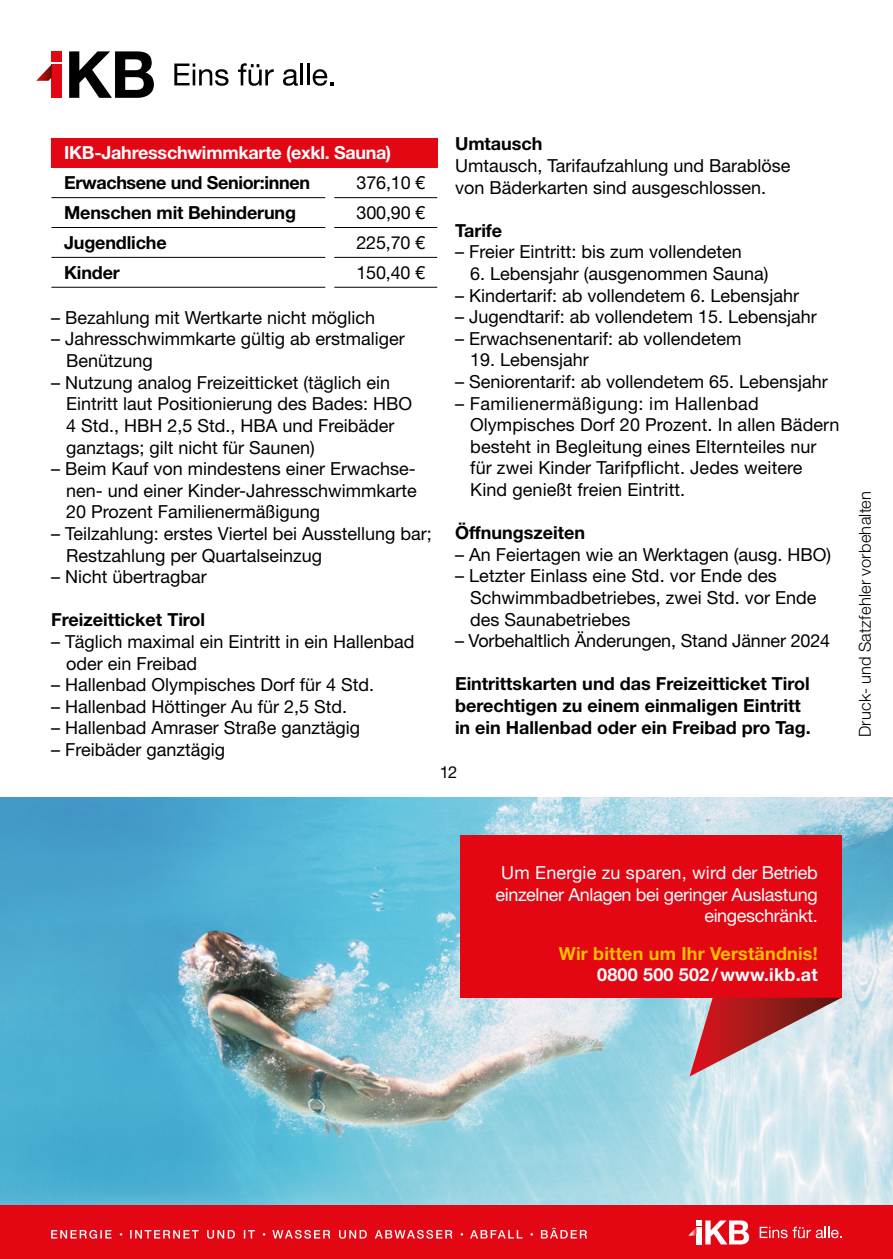
<style>
.page{position:relative;width:893px;height:1259px;background:#fff}
.page>*{position:absolute;margin:0;border:0;box-sizing:border-box;transform-origin:0 0}
.t1{font:18px/21.6px "Helvetica Neue LT Std";color:#000}
.t2{font:700 18px/21.6px "Helvetica Neue LT Std";color:#000}
.t3{font:18px/21.6px "Helvetica Neue LT Std";letter-spacing:-.02em;color:#fff;text-align:right}
.t4{font:700 18px "Helvetica Neue LT Std";letter-spacing:-.015em;color:#fff}
.t5{font:700 18px "Helvetica Neue LT Std";letter-spacing:.01em;color:#f7bf00}
.t6{font:700 18px "Helvetica Neue LT Std";letter-spacing:-.02em;color:#000}
.t7{font:700 18px "Helvetica Neue LT Std";letter-spacing:.01em;color:#fff}
.t8{font:300 16.5px "Helvetica Neue LT Std";letter-spacing:.015em;color:#000}
.t9{font:16.5px "Helvetica Neue LT Std";color:#000}
</style>
<div class="page">
<img style="left:0;top:797px;width:893px;height:408px">
<div style="left:0;top:1205px;width:893px;height:54px;background:#e30613"></div>
<svg style="left:688px;top:1220px;width:61px;height:24px"></svg>
<svg style="left:760px;top:1226px;width:82px;height:12px"></svg>
<svg style="left:51px;top:1227px;width:536px;height:11px"></svg>
<div style="left:52px;top:51px;width:10px;height:11px;background:#e30613"></div>
<div style="left:52px;top:64px;width:10px;height:34px;background:#e30613"></div>
<svg style="left:36px;top:64px;width:16px;height:17px"></svg>
<svg style="left:69px;top:51px;width:85px;height:47px"></svg>
<svg style="left:174px;top:64px;width:54px;height:22px"></svg>
<svg style="left:238px;top:63px;width:36px;height:23px"></svg>
<svg style="left:283px;top:69px;width:15px;height:17px"></svg>
<hr style="left:300px;top:64px;width:3px;height:21px;background:#000">
<hr style="left:307px;top:64px;width:3px;height:21px;background:#000">
<svg style="left:313px;top:69px;width:21px;height:17px"></svg>
<div style="left:460px;top:835px;width:381px;height:162px;background:#e30613"></div>
<svg style="left:690px;top:997px;width:151px;height:79px;background:#c38d92"></svg>
<div style="left:51px;top:138px;width:386px;height:30px;background:#e30613"></div>
<hr style="left:51px;top:197px;width:274px;height:1px;background:#000">
<hr style="left:334px;top:197px;width:103px;height:1px;background:#000">
<hr style="left:51px;top:257px;width:274px;height:1px;background:#000">
<hr style="left:51px;top:287px;width:274px;height:1px;background:#000">
<hr style="left:334px;top:257px;width:103px;height:1px;background:#000">
<hr style="left:334px;top:287px;width:103px;height:1px;background:#000">
<hr style="left:436px;top:138px;width:2px;height:30px;background:#e30613">
<hr style="left:51px;top:227px;width:274px;height:1px;background:#000">
<hr style="left:334px;top:227px;width:103px;height:1px;background:#000">
<p class="t4" style="left:64px;top:142px;width:329px">IKB-Jahresschwimmkarte (exkl. Sauna)</p>
<p class="t6" style="left:64px;top:172px;width:247px">Erwachsene und Senior:innen</p>
<p class="t1" style="left:356px;top:172px;width:70px">376,10 €</p>
<p class="t2" style="left:64px;top:201px;width:233px">Menschen mit Behinderung</p>
<p class="t1" style="left:356px;top:201px;width:70px">300,90 €</p>
<p class="t2" style="left:64px;top:231px;width:104px">Jugendliche</p>
<p class="t1" style="left:356px;top:231px;width:70px">225,70 €</p>
<p class="t2" style="left:64px;top:261px;width:57px">Kinder</p>
<p class="t1" style="left:356px;top:261px;width:70px">150,40 €</p>
<p class="t1" style="left:51px;top:306px;width:326px">– Bezahlung mit Wertkarte nicht möglich</p>
<p class="t1" style="left:66px;top:328px;width:340px;text-indent:-15px">– Jahresschwimmkarte gültig ab erstmaliger<br>Benützung</p>
<p class="t1" style="left:66px;top:371px;width:348px;text-indent:-15px">– Nutzung analog Freizeitticket (täglich ein Eintritt laut Positionierung des Bades: HBO 4 Std., HBH 2,5 Std., HBA und Freibäder ganztags; gilt nicht für Saunen)</p>
<p class="t1" style="left:66px;top:458px;width:352px;text-align:justify;text-indent:-15px">– Beim Kauf von mindestens einer Erwachse&shy;nen- und einer Kinder-Jahresschwimmkarte 20 Prozent Familienermäßigung</p>
<p class="t1" style="left:66px;top:522px;width:367px;text-indent:-15px">– Teilzahlung: erstes Viertel bei Ausstellung bar;<br>Restzahlung per Quartalseinzug</p>
<p class="t1" style="left:51px;top:566px;width:157px">– Nicht übertragbar</p>
<p class="t2" style="left:51px;top:609px;width:156px">Freizeitticket Tirol</p>
<p class="t1" style="left:66px;top:630px;width:350px;text-indent:-15px">– Täglich maximal ein Eintritt in ein Hallenbad oder ein Freibad</p>
<p class="t1" style="left:51px;top:674px;width:325px">– Hallenbad Olympisches Dorf für 4 Std.</p>
<p class="t1" style="left:51px;top:695px;width:298px">– Hallenbad Höttinger Au für 2,5 Std.</p>
<p class="t1" style="left:51px;top:717px;width:311px">– Hallenbad Amraser Straße ganztägig</p>
<p class="t1" style="left:51px;top:738px;width:175px">– Freibäder ganztägig</p>
<p class="t2" style="left:455px;top:133px;width:89px">Umtausch</p>
<p class="t1" style="left:455px;top:154px;width:337px">Umtausch, Tarifaufzahlung und Barablöse von Bäderkarten sind ausgeschlossen.</p>
<p class="t2" style="left:455px;top:219px;width:49px">Tarife</p>
<p class="t1" style="left:455px;top:241px;width:288px">– Freier Eintritt: bis zum vollendeten</p>
<p class="t1" style="left:470px;top:262px;width:300px">6. Lebensjahr (ausgenommen Sauna)</p>
<p class="t1" style="left:455px;top:284px;width:346px">– Kindertarif: ab vollendetem 6. Lebensjahr</p>
<p class="t1" style="left:455px;top:306px;width:363px">– Jugendtarif: ab vollendetem 15. Lebensjahr</p>
<p class="t1" style="left:455px;top:327px;width:288px">– Erwachsenentarif: ab vollendetem</p>
<p class="t1" style="left:470px;top:349px;width:120px">19. Lebensjahr</p>
<p class="t1" style="left:455px;top:370px;width:374px">– Seniorentarif: ab vollendetem 65. Lebensjahr</p>
<p class="t1" style="left:470px;top:392px;width:371px;text-indent:-15px">– Familienermäßigung: im Hallenbad Olympisches Dorf 20 Prozent. In allen Bädern besteht in Begleitung eines Elternteiles nur für zwei Kinder Tarifpflicht. Jedes weitere Kind genießt freien Eintritt.</p>
<p class="t2" style="left:455px;top:521px;width:132px">Öffnungszeiten</p>
<p class="t1" style="left:455px;top:543px;width:377px">– An Feiertagen wie an Werktagen (ausg. HBO)</p>
<p class="t1" style="left:470px;top:565px;width:348px;text-indent:-15px">– Letzter Einlass eine Std. vor Ende des<br>Schwimmbadbetriebes, zwei Std. vor Ende des Saunabetriebes</p>
<p class="t1" style="left:455px;top:630px;width:377px">– Vorbehaltlich Änderungen, Stand Jänner 2024</p>
<p class="t2" style="left:455px;top:673px;width:357px">Eintrittskarten und das Freizeitticket Tirol berechtigen zu einem einmaligen Eintritt in ein Hallenbad oder ein Freibad pro Tag.</p>
<p class="t9" style="left:440px;top:762px;width:19px">12</p>
<p class="t8" style="left:855px;top:737px;width:248px;rotate:-90deg">Druck- und Satzfehler vorbehalten</p>
<p class="t3" style="left:495px;top:861px;width:324px">Um Energie zu sparen, wird der Betrieb einzelner Anlagen bei geringer Auslastung eingeschränkt.</p>
<p class="t5" style="left:559px;top:942px;width:260px">Wir bitten um Ihr Verständnis!</p>
<p class="t7" style="left:597px;top:963px;width:222px">0800 500 502/www.ikb.at</p>
</div>
